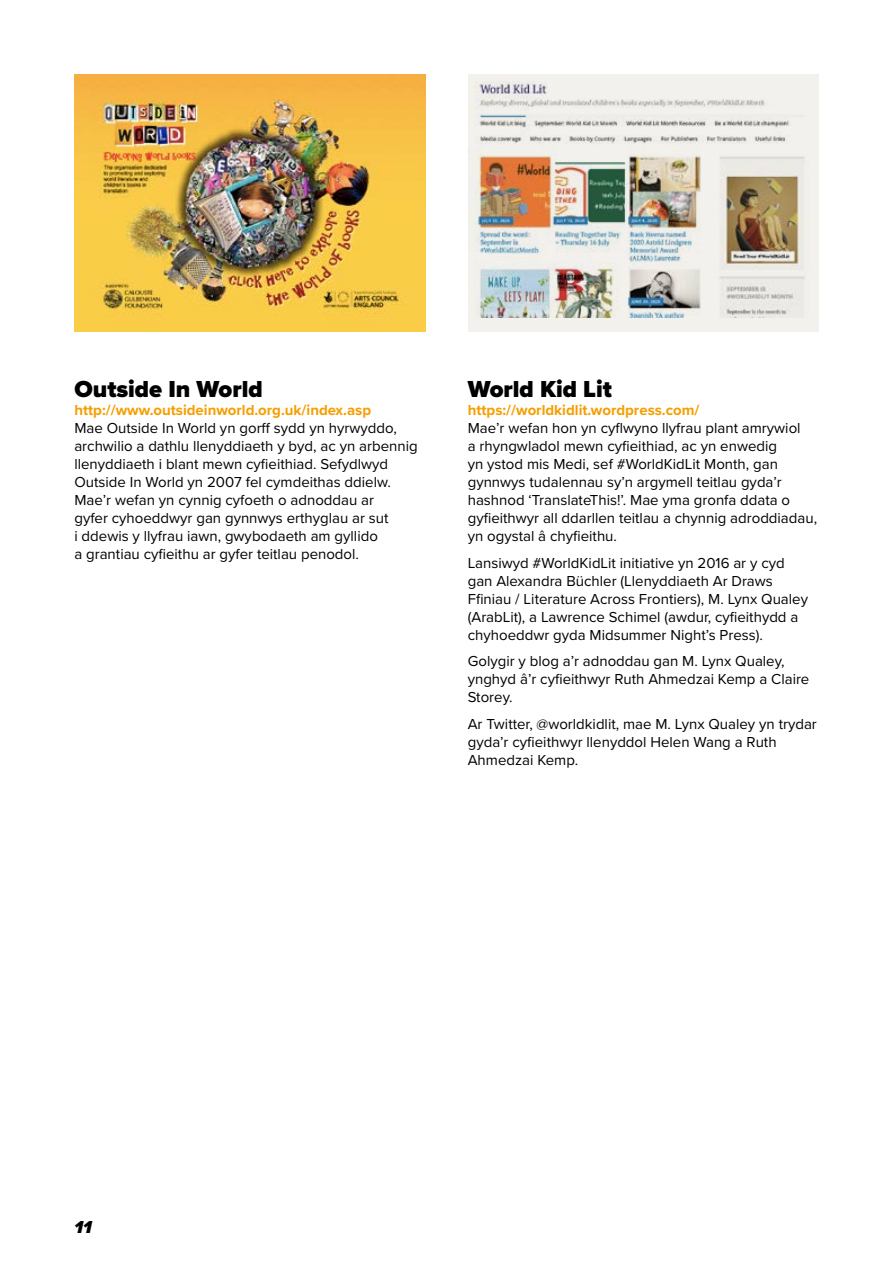
<style>
.page{position:relative;width:893px;height:1263px;background:#fff}
.page>*{position:absolute;margin:0;border:0;box-sizing:border-box;transform-origin:0 0}
.t1{font:900 24px "Proxima Nova";color:#000}
.t2{font:italic 900 18px "Proxima Nova";color:#000}
.t3{font:15px/18px "Proxima Nova";color:#000}
.t4{font:700 15px "Proxima Nova";color:#f59e00}
</style>
<div class="page">
<img style="left:74px;top:74px;width:351px;height:258px">
<div style="left:468px;top:74px;width:351px;height:258px;background:#f3f1ed"></div>
<img style="left:468px;top:81px;width:337px;height:236px">
<h1 class="t1" style="left:74px;top:371px;width:190px">Outside In World</h1>
<p class="t4" style="left:74px;top:399px;width:298px">http://www.outsideinworld.org.uk/index.asp</p>
<p class="t3" style="left:74px;top:419px;width:345px">Mae Outside In World yn gorff sydd yn hyrwyddo, archwilio a dathlu llenyddiaeth y byd, ac yn arbennig llenyddiaeth i blant mewn cyfieithiad. Sefydlwyd Outside In World yn 2007 fel cymdeithas ddielw.<br>Mae’r wefan yn cynnig cyfoeth o adnoddau ar<br>gyfer cyhoeddwyr gan gynnwys erthyglau ar sut<br>i ddewis y llyfrau iawn, gwybodaeth am gyllido<br>a grantiau cyfieithu ar gyfer teitlau penodol.</p>
<h1 class="t1" style="left:468px;top:371px;width:146px">World Kid Lit</h1>
<p class="t4" style="left:468px;top:399px;width:233px">https://worldkidlit.wordpress.com/</p>
<p class="t3" style="left:468px;top:419px;width:351px">Mae’r wefan hon yn cyflwyno llyfrau plant amrywiol<br>a rhyngwladol mewn cyfieithiad, ac yn enwedig<br>yn ystod mis Medi, sef #WorldKidLit Month, gan gynnwys tudalennau sy’n argymell teitlau gyda’r hashnod ‘TranslateThis!’. Mae yma gronfa ddata o gyfieithwyr all ddarllen teitlau a chynnig adroddiadau, yn ogystal â chyfieithu.</p>
<p class="t3" style="left:468px;top:553px;width:342px">Lansiwyd #WorldKidLit initiative yn 2016 ar y cyd gan Alexandra Büchler (Llenyddiaeth Ar Draws Ffiniau / Literature Across Frontiers), M. Lynx Qualey (ArabLit), a Lawrence Schimel (awdur, cyfieithydd a chyhoeddwr gyda Midsummer Night’s Press).</p>
<p class="t3" style="left:468px;top:652px;width:343px">Golygir y blog a’r adnoddau gan M. Lynx Qualey, ynghyd â’r cyfieithwyr Ruth Ahmedzai Kemp a Claire<br>Storey.</p>
<p class="t3" style="left:468px;top:714px;width:351px">Ar Twitter, @worldkidlit, mae M. Lynx Qualey yn trydar gyda’r cyfieithwyr llenyddol Helen Wang a Ruth<br>Ahmedzai Kemp.</p>
<p class="t2" style="left:74px;top:1213px;width:19px">11</p>
</div>
